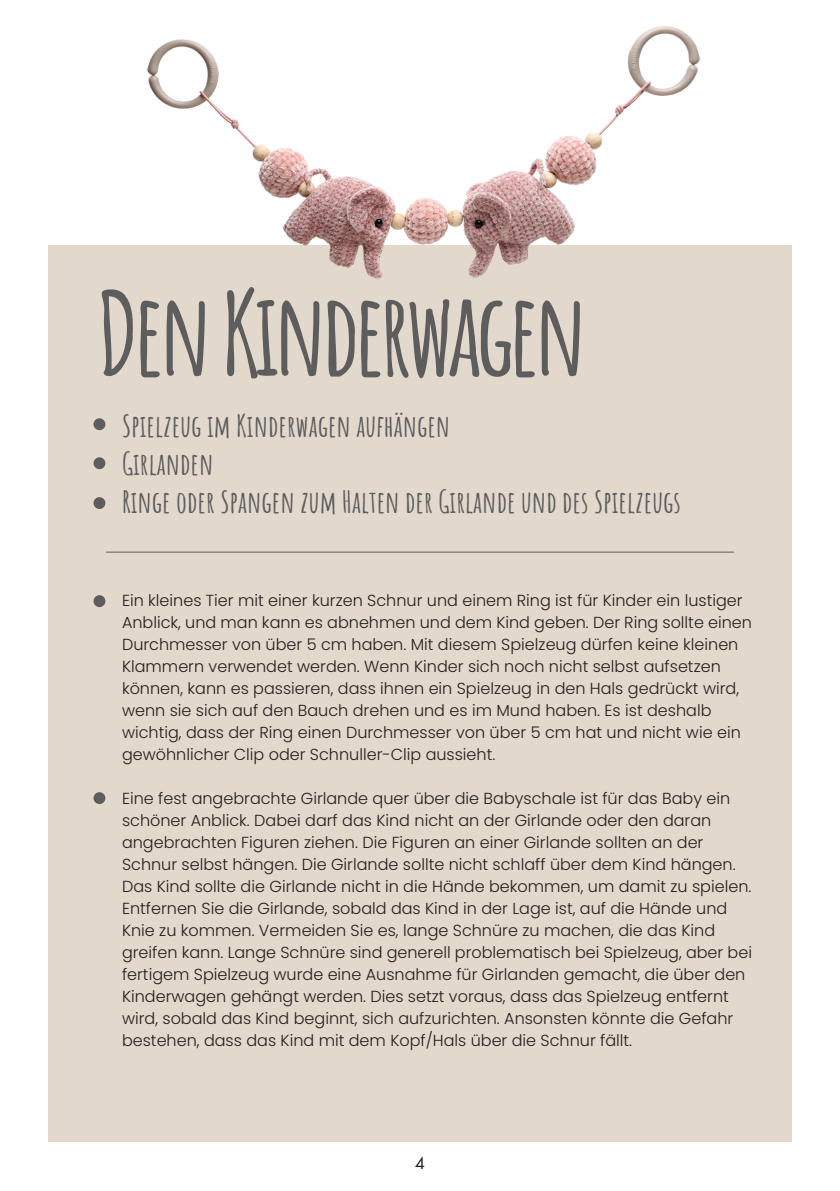
<style>
.page{position:relative;width:840px;height:1191px;background:#fff}
.page>*{position:absolute;margin:0;border:0;box-sizing:border-box;transform-origin:0 0}
.t1{font:700 114px "Amatic SC";letter-spacing:-.06em;color:#5e5d5e}
.t2{font:700 30px "Amatic SC";color:#5d5c5e}
.t3{font:300 16px/22px "Poppins";color:#231f20}
.t4{font:16px "Futura Std";color:#231f20}
</style>
<div class="page">
<div style="left:48px;top:245px;width:743px;height:896px;background:#e2d8cc"></div>
<img style="left:146px;top:26px;width:554px;height:254px">
<hr style="left:106px;top:552px;width:627px;height:1px;background:#5d5c5e">
<div style="left:93px;top:595px;width:12px;height:12px;background:#5e5d5e;border-radius:50%"></div>
<div style="left:93px;top:497px;width:12px;height:12px;background:#5e5d5e;border-radius:50%"></div>
<div style="left:93px;top:457px;width:12px;height:12px;background:#5e5d5e;border-radius:50%"></div>
<div style="left:93px;top:418px;width:12px;height:12px;background:#5e5d5e;border-radius:50%"></div>
<div style="left:93px;top:792px;width:12px;height:12px;background:#5e5d5e;border-radius:50%"></div>
<p class="t1" style="left:96px;top:246px;width:493px">Den Kinderwagen</p>
<p class="t2" style="left:122px;top:403px;width:329px">Spielzeug im Kinderwagen aufhängen</p>
<p class="t2" style="left:122px;top:441px;width:93px">Girlanden</p>
<p class="t2" style="left:122px;top:479px;width:560px">Ringe oder Spangen zum Halten der Girlande und des Spielzeugs</p>
<p class="t3" style="left:122px;top:589px;width:631px">Ein kleines Tier mit einer kurzen Schnur und einem Ring ist für Kinder ein lustiger Anblick, und man kann es abnehmen und dem Kind geben. Der Ring sollte einen Durchmesser von über 5 cm haben. Mit diesem Spielzeug dürfen keine kleinen Klammern verwendet werden. Wenn Kinder sich noch nicht selbst aufsetzen können, kann es passieren, dass ihnen ein Spielzeug in den Hals gedrückt wird, wenn sie sich auf den Bauch drehen und es im Mund haben. Es ist deshalb wichtig, dass der Ring einen Durchmesser von über 5 cm hat und nicht wie ein gewöhnlicher Clip oder Schnuller-Clip aussieht.</p>
<p class="t3" style="left:122px;top:787px;width:631px">Eine fest angebrachte Girlande quer über die Babyschale ist für das Baby ein schöner Anblick. Dabei darf das Kind nicht an der Girlande oder den daran angebrachten Figuren ziehen. Die Figuren an einer Girlande sollten an der Schnur selbst hängen. Die Girlande sollte nicht schlaff über dem Kind hängen.<br>Das Kind sollte die Girlande nicht in die Hände bekommen, um damit zu spielen.<br>Entfernen Sie die Girlande, sobald das Kind in der Lage ist, auf die Hände und Knie zu kommen. Vermeiden Sie es, lange Schnüre zu machen, die das Kind greifen kann. Lange Schnüre sind generell problematisch bei Spielzeug, aber bei fertigem Spielzeug wurde eine Ausnahme für Girlanden gemacht, die über den Kinderwagen gehängt werden. Dies setzt voraus, dass das Spielzeug entfernt wird, sobald das Kind beginnt, sich aufzurichten. Ansonsten könnte die Gefahr bestehen, dass das Kind mit dem Kopf/Hals über die Schnur fällt.</p>
<p class="t4" style="left:415px;top:1153px;width:11px">4</p>
</div>
